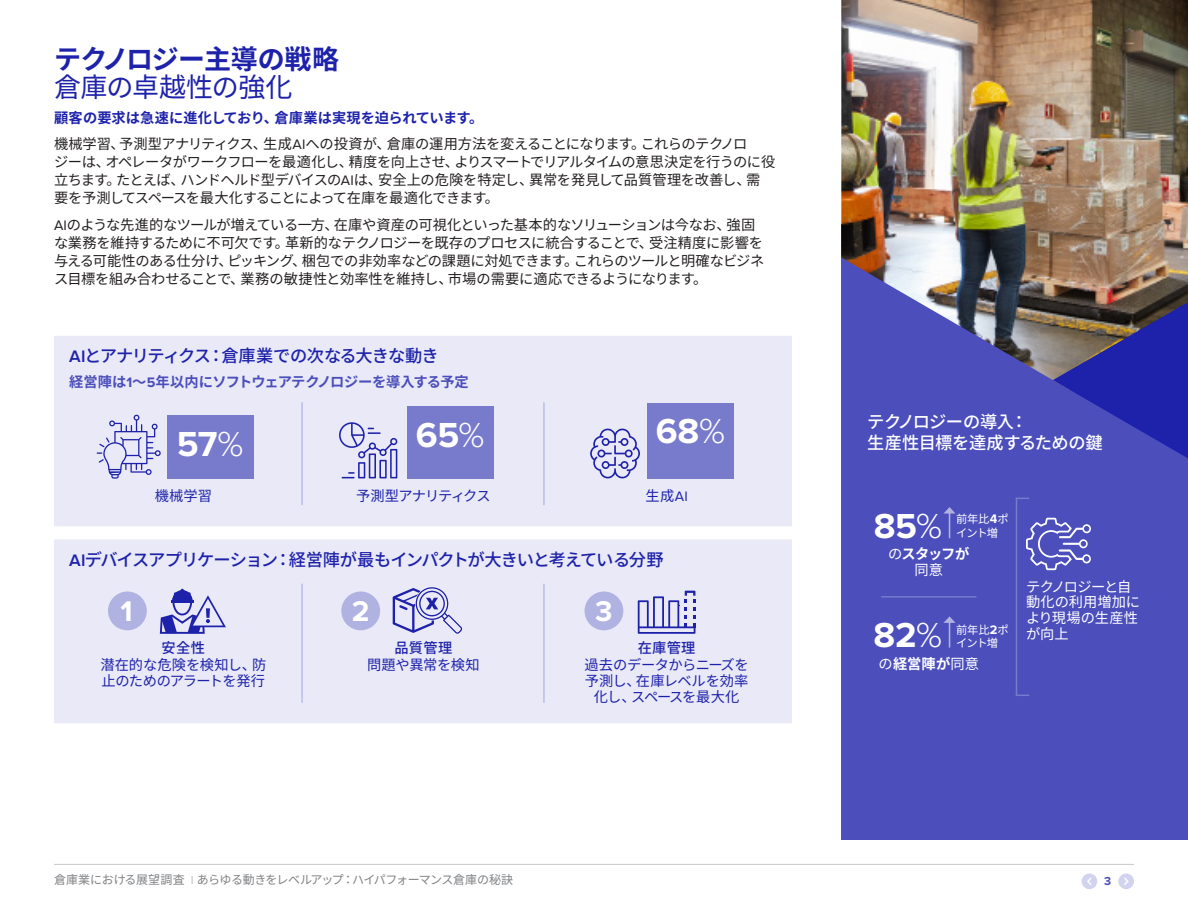
<style>
.page{position:relative;width:1188px;height:918px;background:#fff}
.page>*{position:absolute;margin:0;border:0;box-sizing:border-box;transform-origin:0 0}
.Body{font:700 36px "Proxima Nova";letter-spacing:-.01em;color:#fff}
.Body-2{font:700 29.55px "Proxima Nova";color:#fff}
.Subhead-2{font:700 27px "Noto Sans JP";letter-spacing:-.02em;color:#1e22aa}
.Subhead-2-2{font:27px "Noto Sans JP";letter-spacing:-.02em;color:#1e22aa}
.Body-3{font:500 17.25px "Noto Sans JP";letter-spacing:-.065em;color:#1e22aa}
.Body-4{font:500 17.25px/21px "Noto Sans JP";letter-spacing:-.025em;color:#fff}
.Body-5{font:14.25px/18px "Noto Sans JP";letter-spacing:-.03em;color:#231f20}
.Body-6{font:14.25px/16.2px "Noto Sans JP";letter-spacing:-.025em;color:#1e22aa}
.Body-7{font:700 14.25px "Noto Sans JP";color:#1e22aa}
.Body-8{font:700 14.25px "Noto Sans JP";letter-spacing:-.03em;color:#4b4ebb}
.Body-9{font:14.25px/15.8px "Noto Sans JP";letter-spacing:-.01em;color:#fff}
.Body-10{font:700 14.25px/15.8px "Noto Sans JP";letter-spacing:-.025em;color:#fff;text-align:center}
.Body-11{font:500 14.25px "Noto Sans JP";letter-spacing:.02em;color:#1e22aa}
.Body-12{font:14.25px "Noto Sans JP";letter-spacing:-.075em;color:#1e22aa}
.t1{font:12px "Noto Sans JP";letter-spacing:-.03em;color:#808285}
.t2{font:700 12px "Proxima Nova";color:#4b4ebb}
.Heading-1-Cover{font:11.25px/13.5px "Noto Sans JP";letter-spacing:-.06em;color:#fff}
.s1{font-family:"Proxima Nova"}
.s2{font-family:"Proxima Nova";font-weight:600}
.s3{font-weight:300}
.s4{font-family:"Proxima Nova";font-weight:700;font-size:12.75px}
.s5{font-weight:400}
.s6{font-family:"Proxima Nova";color:#bcbdc0}
</style>
<div class="page">
<hr style="left:54px;top:864px;width:1080px;height:1px;background:#c7c8ca">
<div style="left:1118px;top:874px;width:16px;height:15px;background:#d2d3ee;border-radius:50%"></div>
<svg style="left:1124px;top:877px;width:5px;height:9px"></svg>
<div style="left:1082px;top:874px;width:15px;height:15px;background:#d2d3ee;border-radius:50%"></div>
<svg style="left:1087px;top:877px;width:4px;height:8px"></svg>
<div style="left:841px;top:225px;width:347px;height:615px;background:#4b4ebb"></div>
<div style="left:54px;top:336px;width:738px;height:190px;background:#e9e9f7"></div>
<div style="left:54px;top:539px;width:738px;height:184px;background:#e9e9f7"></div>
<svg style="left:638px;top:591px;width:57px;height:43px"></svg>
<svg style="left:393px;top:587px;width:69px;height:47px"></svg>
<svg style="left:159px;top:589px;width:67px;height:45px"></svg>
<div style="left:108px;top:592px;width:39px;height:38px;background:#b0b2e1;border-radius:50%"></div>
<div style="left:341px;top:592px;width:39px;height:38px;background:#b0b2e1;border-radius:50%"></div>
<div style="left:585px;top:592px;width:38px;height:38px;background:#b0b2e1;border-radius:50%"></div>
<hr style="left:301px;top:584px;width:2px;height:119px;background:#bbbde6">
<hr style="left:543px;top:584px;width:2px;height:119px;background:#bbbde6">
<hr style="left:301px;top:402px;width:2px;height:103px;background:#bbbde6">
<hr style="left:543px;top:402px;width:2px;height:103px;background:#bbbde6">
<div style="left:167px;top:415px;width:86px;height:63px;background:#787acc"></div>
<svg style="left:97px;top:415px;width:64px;height:64px"></svg>
<div style="left:647px;top:403px;width:87px;height:75px;background:#787acc"></div>
<svg style="left:590px;top:429px;width:50px;height:49px"></svg>
<div style="left:407px;top:406px;width:86px;height:72px;background:#787acc"></div>
<svg style="left:339px;top:422px;width:58px;height:56px"></svg>
<hr style="left:1016px;top:498px;width:1px;height:198px;background:#787acc">
<svg style="left:1017px;top:498px;width:12px;height:1px"></svg>
<svg style="left:1017px;top:695px;width:12px;height:1px"></svg>
<hr style="left:881px;top:596px;width:95px;height:2px;background:#787acc">
<svg style="left:944px;top:507px;width:12px;height:31px"></svg>
<svg style="left:944px;top:616px;width:12px;height:32px"></svg>
<svg style="left:1026px;top:517px;width:65px;height:54px"></svg>
<img style="left:841px;top:0;width:347px;height:380px">
<svg style="left:1053px;top:302px;width:135px;height:156px"></svg>
<p class="Subhead-2" style="left:54px;top:44px;width:287px">テクノロジー主導の戦略</p>
<p class="Subhead-2-2" style="left:54px;top:72px;width:240px">倉庫の卓越性の強化</p>
<p class="Body-7" style="left:54px;top:110px;width:431px">顧客の要求は急速に進化しており、倉庫業は実現を迫られています。</p>
<p class="Body-5" style="left:54px;top:136px;width:723px">機械学習、予測型アナリティクス、生成<span class="s1">AI</span>への投資が、倉庫の運用方法を変えることになります。これらのテクノロ<br>ジーは、オペレータがワークフローを最適化し、精度を向上させ、よりスマートでリアルタイムの意思決定を行うのに役立ちます。たとえば、ハンドヘルド型デバイスの<span class="s1">AI</span>は、安全上の危険を特定し、異常を発見して品質管理を改善し、需要を予測してスペースを最大化することによって在庫を最適化できます。</p>
<p class="Body-5" style="left:54px;top:216px;width:712px"><span class="s1">AI</span>のような先進的なツールが増えている一方、在庫や資産の可視化といった基本的なソリューションは今なお、強固な業務を維持するために不可欠です。革新的なテクノロジーを既存のプロセスに統合することで、受注精度に影響を与える可能性のある仕分け、ピッキング、梱包での非効率などの課題に対処できます。これらのツールと明確なビジネス目標を組み合わせることで、業務の敏捷性と効率性を維持し、市場の需要に適応できるようになります。</p>
<p class="Body-3" style="left:69px;top:346px;width:371px"><span class="s2">AI</span>とアナリティクス：倉庫業での次なる大きな動き</p>
<p class="Body-8" style="left:69px;top:373px;width:401px">経営陣は<span class="s1">1</span>～<span class="s1">5</span>年以内にソフトウェアテクノロジーを導入する予定</p>
<p class="Body" style="left:177px;top:423px;width:68px">57<span class="s3">%</span></p>
<p class="Body" style="left:416px;top:414px;width:70px">65<span class="s3">%</span></p>
<p class="Body" style="left:656px;top:411px;width:71px">68<span class="s3">%</span></p>
<p class="Body-4" style="left:867px;top:412px;width:237px">テクノロジーの導入：<br>生産性目標を達成するための鍵</p>
<p class="Body-6" style="left:155px;top:488px;width:59px">機械学習</p>
<p class="Body-12" style="left:356px;top:488px;width:136px">予測型アナリティクス</p>
<p class="Body-6" style="left:646px;top:488px;width:44px">生成<span class="s1">AI</span></p>
<p class="Body-3" style="left:69px;top:550px;width:596px"><span class="s2">AI</span>デバイスアプリケーション：経営陣が最もインパクトが大きいと考えている分野</p>
<p class="Body-2" style="left:120px;top:594px;width:14px">1</p>
<p class="Body-2" style="left:352px;top:594px;width:19px">2</p>
<p class="Body-2" style="left:595px;top:594px;width:19px">3</p>
<p class="Body-11" style="left:395px;top:640px;width:59px">品質管理</p>
<p class="Body-6" style="left:367px;top:657px;width:114px">問題や異常を検知</p>
<p class="Body-11" style="left:638px;top:640px;width:59px">在庫管理</p>
<p class="Body-6" style="left:585px;top:657px;width:166px;text-align:center">過去のデータからニーズを予測し、在庫レベルを効率化し、スペースを最大化</p>
<p class="Body-11" style="left:162px;top:640px;width:45px">安全性</p>
<p class="Body-6" style="left:100px;top:657px;width:167px;line-height:15.8px">潜在的な危険を検知し、防止のためのアラートを発行</p>
<p class="Body" style="left:874px;top:505px;width:70px">85<span class="s3">%</span></p>
<p class="Heading-1-Cover" style="left:956px;top:513px;width:54px">前年比<span class="s4">4</span>ポイント増</p>
<p class="Body-10" style="left:888px;top:546px;width:83px"><span class="s5">の</span>スタッフが<span class="s5">同意</span></p>
<p class="Body" style="left:873px;top:615px;width:70px">82<span class="s3">%</span></p>
<p class="Heading-1-Cover" style="left:956px;top:623px;width:54px">前年比<span class="s4">2</span>ポイント増</p>
<p class="Body-10" style="left:879px;top:656px;width:102px"><span class="s5">の</span>経営陣が<span class="s5">同意</span></p>
<p class="Body-9" style="left:1026px;top:579px;width:116px">テクノロジーと自動化の利用増加により現場の生産性が向上</p>
<p class="t1" style="left:54px;top:873px;width:461px">倉庫業における展望調査 <span class="s6">I</span> あらゆる動きをレベルアップ：ハイパフォーマンス倉庫の秘訣</p>
<p class="t2" style="left:1104px;top:874px;width:9px">3</p>
</div>
